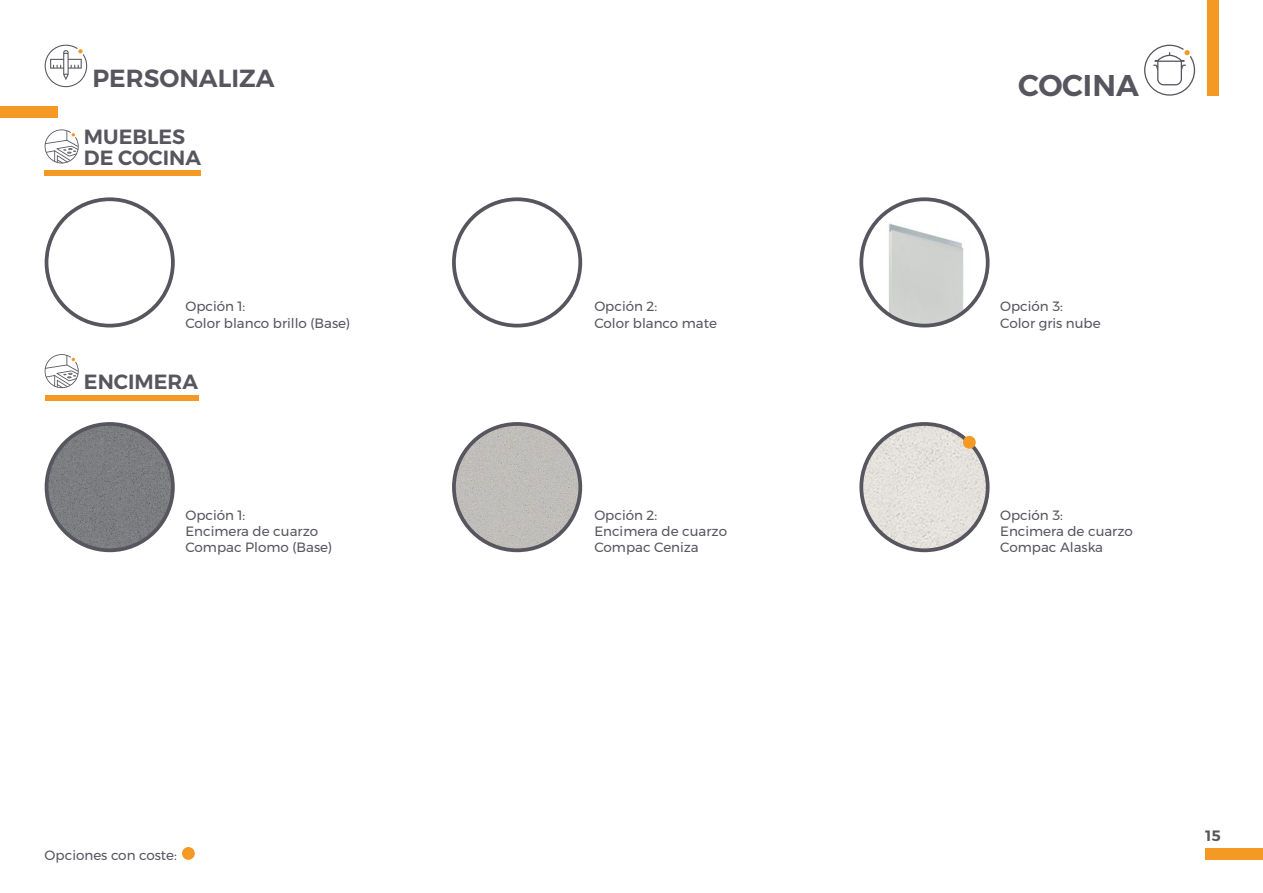
<style>
.page{position:relative;width:1263px;height:893px;background:#fff}
.page>*{position:absolute;margin:0;border:0;box-sizing:border-box;transform-origin:0 0}
.t1{font:600 30px "Montserrat";color:#57565e}
.t2{font:600 24.75px "Montserrat";color:#57565e}
.t3{font:600 20.55px/20.5px "Montserrat";color:#57565e}
.t4{font:600 15px "Montserrat";color:#57565e}
.t5{font:13.5px/16.2px "Montserrat";color:#57565e}
</style>
<div class="page">
<div style="left:0;top:106px;width:58px;height:12px;background:#f59925"></div>
<div style="left:1205px;top:848px;width:58px;height:12px;background:#f59925"></div>
<svg style="left:45px;top:45px;width:42px;height:42px"></svg>
<svg style="left:1144px;top:45px;width:51px;height:51px"></svg>
<div style="left:1207px;top:0;width:11px;height:96px;background:#f59925"></div>
<div style="left:45px;top:170px;width:156px;height:6px;background:#f59925"></div>
<div style="left:45px;top:395px;width:154px;height:6px;background:#f59925"></div>
<svg style="left:45px;top:129px;width:34px;height:34px"></svg>
<svg style="left:45px;top:354px;width:34px;height:34px"></svg>
<div style="left:182px;top:847px;width:13px;height:13px;background:#f59925;border-radius:50%"></div>
<img style="left:47px;top:424px;width:126px;height:126px;border-radius:63px">
<div style="left:45px;top:422px;width:130px;height:130px;border:4px solid #57565e;border-radius:50%"></div>
<img style="left:47px;top:199px;width:126px;height:127px;border-radius:63px">
<div style="left:45px;top:197px;width:130px;height:130px;border:4px solid #57565e;border-radius:50%"></div>
<img style="left:861px;top:424px;width:127px;height:126px;border-radius:63px">
<div style="left:859px;top:422px;width:130px;height:130px;border:4px solid #57565e;border-radius:50%"></div>
<img style="left:861px;top:199px;width:127px;height:127px;border-radius:63px">
<div style="left:859px;top:197px;width:130px;height:130px;border:4px solid #57565e;border-radius:50%"></div>
<img style="left:454px;top:424px;width:126px;height:126px;border-radius:63px">
<div style="left:452px;top:422px;width:130px;height:130px;border:4px solid #57565e;border-radius:50%"></div>
<div style="left:452px;top:197px;width:130px;height:130px;border:4px solid #57565e;border-radius:50%"></div>
<div style="left:963px;top:436px;width:13px;height:13px;background:#f59925;border-radius:50%"></div>
<h2 class="t2" style="left:92px;top:59px;width:184px">PERSONALIZA</h2>
<h1 class="t1" style="left:1018px;top:61px;width:122px">COCINA</h1>
<h3 class="t3" style="left:84px;top:126px;width:119px">MUEBLES<br>DE COCINA</h3>
<p class="t5" style="left:185px;top:298px;width:166px">Opción 1:<br>Color blanco brillo (Base)</p>
<h3 class="t3" style="left:84px;top:372px;width:116px">ENCIMERA</h3>
<p class="t5" style="left:185px;top:507px;width:148px">Opción 1:<br>Encimera de cuarzo<br>Compac Plomo (Base)</p>
<p class="t5" style="left:594px;top:298px;width:124px">Opción 2:<br>Color blanco mate</p>
<p class="t5" style="left:594px;top:507px;width:134px">Opción 2:<br>Encimera de cuarzo<br>Compac Ceniza</p>
<p class="t5" style="left:1000px;top:298px;width:102px">Opción 3:<br>Color gris nube</p>
<p class="t5" style="left:1000px;top:507px;width:134px">Opción 3:<br>Encimera de cuarzo<br>Compac Alaska</p>
<p class="t5" style="left:45px;top:847px;width:134px">Opciones con coste:</p>
<p class="t4" style="left:1205px;top:823px;width:17px">15</p>
</div>
